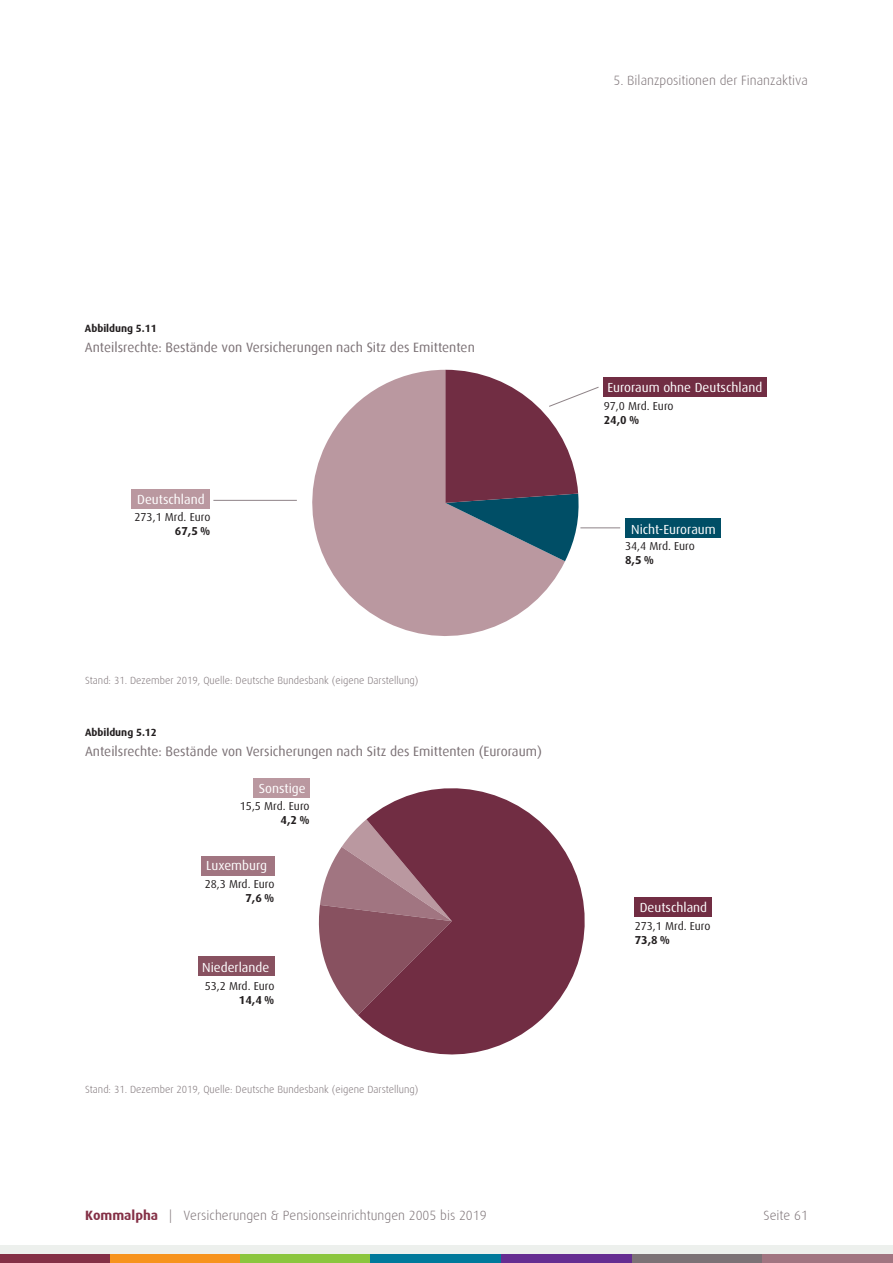
<style>
.page{position:relative;width:893px;height:1263px;background:#fff}
.page>*{position:absolute;margin:0;border:0;box-sizing:border-box;transform-origin:0 0}
.t1{font:13.5px "Dax";color:#7c7276}
.t2{font:300 13.5px "Dax";color:#7c7276}
.t3{font:13.2px "Dax";color:#fff}
.t4{font:13.05px "Dax";color:#fff}
.t5{font:11.55px "Dax";color:#231f20}
.t6{font:700 11.55px "Dax";color:#231f20}
.t7{font:300 10.5px "Dax";color:#7c7276}
.t8{font:700 10.5px "Dax";color:#231f20}
.s1{font-weight:700;color:#843046}
</style>
<div class="page">
<div style="left:109px;top:1253px;width:131px;height:10px;background:#f7931d"></div>
<div style="left:240px;top:1253px;width:131px;height:10px;background:#8bc63e"></div>
<div style="left:371px;top:1253px;width:130px;height:10px;background:#00799b"></div>
<div style="left:501px;top:1253px;width:131px;height:10px;background:#652d91"></div>
<div style="left:632px;top:1253px;width:130px;height:10px;background:#7c7276"></div>
<div style="left:762px;top:1253px;width:131px;height:10px;background:#a17581"></div>
<div style="left:0;top:1253px;width:109px;height:10px;background:#843046"></div>
<div style="left:0;top:1245px;width:893px;height:8px;background:#edf0ed"></div>
<div style="left:635px;top:897px;width:77px;height:19px;background:#712d43"></div>
<div style="left:198px;top:956px;width:76px;height:20px;background:#885160"></div>
<div style="left:253px;top:778px;width:57px;height:20px;background:#ba98a0"></div>
<svg style="left:318px;top:827px;width:40px;height:188px"></svg>
<svg style="left:358px;top:788px;width:227px;height:267px;fill:#712d43"></svg>
<div style="left:201px;top:856px;width:73px;height:19px;background:#a17581"></div>
<div style="left:603px;top:377px;width:163px;height:20px;background:#712d43"></div>
<div style="left:625px;top:518px;width:96px;height:20px;background:#004e66"></div>
<svg style="left:294px;top:370px;width:271px;height:266px;fill:#ba98a0"></svg>
<svg style="left:445px;top:370px;width:176px;height:191px"></svg>
<div style="left:132px;top:489px;width:78px;height:19px;background:#ba98a0"></div>
<hr style="left:213px;top:500px;width:84px;height:1px;background:#8e8387">
<p class="t2" style="left:613px;top:73px;width:196px">5. Bilanzpositionen der Finanzaktiva</p>
<p class="t8" style="left:85px;top:322px;width:73px">Abbildung 5.11</p>
<p class="t1" style="left:85px;top:339px;width:391px">Anteilsrechte: Bestände von Versicherungen nach Sitz des Emittenten</p>
<p class="t3" style="left:137px;top:492px;width:69px">Deutschland</p>
<p class="t5" style="left:134px;top:510px;width:77px">273,1 Mrd. Euro</p>
<p class="t6" style="left:175px;top:524px;width:37px">67,5 %</p>
<p class="t7" style="left:85px;top:674px;width:335px">Stand: 31. Dezember 2019, Quelle: Deutsche Bundesbank (eigene Darstellung)</p>
<p class="t8" style="left:85px;top:726px;width:73px">Abbildung 5.12</p>
<p class="t1" style="left:85px;top:743px;width:458px">Anteilsrechte: Bestände von Versicherungen nach Sitz des Emittenten (Euroraum)</p>
<p class="t4" style="left:259px;top:781px;width:48px">Sonstige</p>
<p class="t5" style="left:240px;top:800px;width:71px">15,5 Mrd. Euro</p>
<p class="t6" style="left:281px;top:813px;width:30px">4,2 %</p>
<p class="t4" style="left:206px;top:858px;width:62px">Luxemburg</p>
<p class="t5" style="left:205px;top:877px;width:71px">28,3 Mrd. Euro</p>
<p class="t6" style="left:245px;top:891px;width:30px">7,6 %</p>
<p class="t4" style="left:202px;top:960px;width:69px">Niederlande</p>
<p class="t5" style="left:205px;top:979px;width:71px">53,2 Mrd. Euro</p>
<p class="t6" style="left:239px;top:993px;width:37px">14,4 %</p>
<p class="t7" style="left:85px;top:1083px;width:335px">Stand: 31. Dezember 2019, Quelle: Deutsche Bundesbank (eigene Darstellung)</p>
<p class="t3" style="left:607px;top:380px;width:156px">Euroraum ohne Deutschland</p>
<p class="t5" style="left:604px;top:399px;width:71px">97,0 Mrd. Euro</p>
<p class="t6" style="left:604px;top:413px;width:37px">24,0 %</p>
<p class="t3" style="left:631px;top:522px;width:86px">Nicht-Euroraum</p>
<p class="t5" style="left:625px;top:540px;width:71px">34,4 Mrd. Euro</p>
<p class="t6" style="left:625px;top:553px;width:31px">8,5 %</p>
<p class="t4" style="left:640px;top:900px;width:69px">Deutschland</p>
<p class="t5" style="left:635px;top:920px;width:77px">273,1 Mrd. Euro</p>
<p class="t6" style="left:635px;top:933px;width:37px">73,8 %</p>
<p class="t2" style="left:85px;top:1208px;width:403px"><span class="s1">Kommalpha</span> | Versicherungen &amp; Pensionseinrichtungen 2005 bis 2019</p>
<p class="t2" style="left:763px;top:1208px;width:46px">Seite 61</p>
</div>
